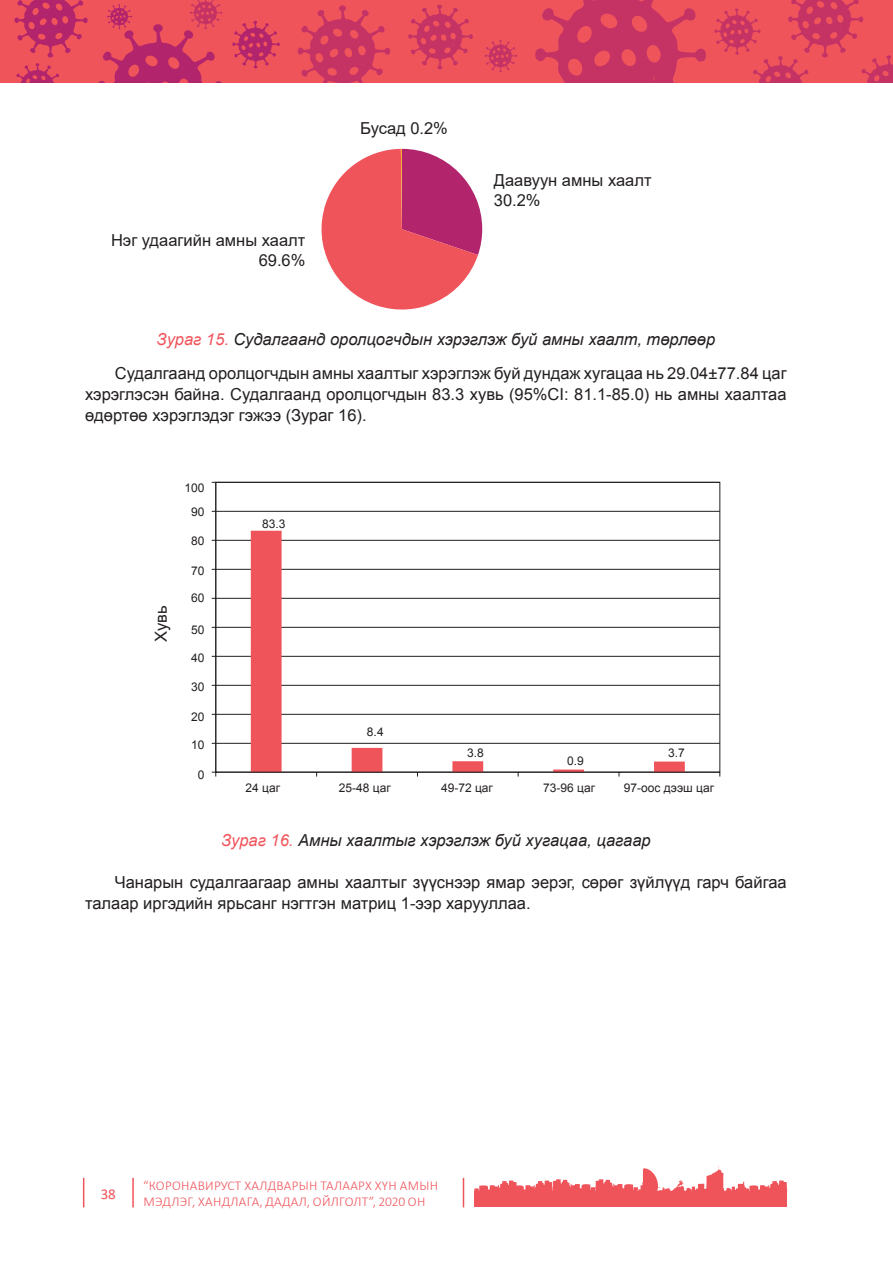
<style>
.page{position:relative;width:893px;height:1263px;background:#fff}
.page>*{position:absolute;margin:0;border:0;box-sizing:border-box;transform-origin:0 0}
.t1{font:16.5px/21px "MAK Arial";color:#231f20}
.t2{font:16.5px/19.8px "Arial";color:#231f20}
.t3{font:italic 16.5px "MAK Arial";color:#231f20}
.t4{font:15px "Calibri";color:#f0545b}
.t5{font:300 13.5px/16.2px "Calibri";letter-spacing:.02em;color:#f0545b}
.t6{font:12px "MAK Arial";color:#231f20}
.s1{font-style:italic;color:#f0545b}
.s2{font-style:italic}
.s3{color:#f0545b}
</style>
<div class="page">
<svg style="left:83px;top:1178px;width:1px;height:29px"></svg>
<hr style="left:132px;top:1178px;width:2px;height:29px;background:#f0545b">
<svg style="left:463px;top:1178px;width:1px;height:29px"></svg>
<div style="left:1px;top:0;width:892px;height:83px;background:#f0545b"></div>
<svg style="left:14px;top:0;width:74px;height:57px"></svg>
<svg style="left:232px;top:21px;width:48px;height:47px"></svg>
<svg style="left:16px;top:63px;width:43px;height:20px"></svg>
<svg style="left:297px;top:5px;width:93px;height:78px"></svg>
<svg style="left:408px;top:4px;width:65px;height:65px"></svg>
<svg style="left:535px;top:0;width:171px;height:83px"></svg>
<svg style="left:714px;top:0;width:179px;height:83px"></svg>
<svg style="left:485px;top:40px;width:32px;height:32px"></svg>
<svg style="left:98px;top:0;width:124px;height:83px"></svg>
<svg style="left:474px;top:1166px;width:313px;height:25px"></svg>
<div style="left:474px;top:1191px;width:313px;height:15px;background:#f0545b"></div>
<svg style="left:321px;top:149px;width:161px;height:161px"></svg>
<hr style="left:216px;top:482px;width:504px;height:1px;background:#231f20">
<hr style="left:216px;top:511px;width:504px;height:1px;background:#231f20">
<hr style="left:216px;top:540px;width:504px;height:1px;background:#231f20">
<hr style="left:216px;top:569px;width:504px;height:1px;background:#231f20">
<hr style="left:216px;top:598px;width:504px;height:1px;background:#231f20">
<hr style="left:216px;top:627px;width:504px;height:1px;background:#231f20">
<hr style="left:216px;top:656px;width:504px;height:1px;background:#231f20">
<hr style="left:216px;top:685px;width:504px;height:1px;background:#231f20">
<hr style="left:216px;top:714px;width:504px;height:1px;background:#231f20">
<hr style="left:216px;top:743px;width:504px;height:1px;background:#231f20">
<svg style="left:251px;top:531px;width:434px;height:241px"></svg>
<hr style="left:216px;top:482px;width:1px;height:290px;background:#231f20">
<hr style="left:216px;top:772px;width:504px;height:1px;background:#231f20">
<p class="t2" style="left:111px;top:230px;width:196px;text-align:right">Нэг удаагийн амны хаалт<br>69.6%</p>
<p class="t2" style="left:360px;top:119px;width:89px">Бусад 0.2%</p>
<p class="t2" style="left:494px;top:170px;width:159px">Даавуун амны хаалт<br>30.2%</p>
<p class="t1" style="left:115px;top:323px;width:673px;line-height:33.8px;text-indent:42px"><span class="s1">Зураг 15.</span> <span class="s2">Судалгаанд оролцогчдын хэрэглэж буй амны хаалт, төрлөөр<br></span>Судалгаанд оролцогчдын амны хаалтыг хэрэглэж буй дундаж хугацаа нь 29.04±77.84 цаг</p>
<p class="t1" style="left:85px;top:384px;width:703px">хэрэглэсэн байна. Судалгаанд оролцогчдын 83.3 хувь (95%CI: 81.1-85.0) нь амны хаалтаа өдөртөө хэрэглэдэг гэжээ (Зураг 16).</p>
<p class="t6" style="left:184px;top:480px;width:22px">100</p>
<p class="t2" style="left:151px;top:641px;width:38px;rotate:-90deg">Хувь</p>
<p class="t6" style="left:191px;top:504px;width:15px">90</p>
<p class="t6" style="left:191px;top:533px;width:15px">80</p>
<p class="t6" style="left:191px;top:563px;width:15px">70</p>
<p class="t6" style="left:191px;top:590px;width:15px">60</p>
<p class="t6" style="left:191px;top:622px;width:15px">50</p>
<p class="t6" style="left:191px;top:650px;width:15px">40</p>
<p class="t6" style="left:191px;top:679px;width:15px">30</p>
<p class="t6" style="left:191px;top:709px;width:15px">20</p>
<p class="t6" style="left:191px;top:736px;width:15px">10</p>
<p class="t6" style="left:198px;top:767px;width:8px">0</p>
<p class="t6" style="left:262px;top:516px;width:25px">83.3</p>
<p class="t6" style="left:245px;top:780px;width:36px">24 цаг</p>
<p class="t6" style="left:367px;top:724px;width:18px">8.4</p>
<p class="t6" style="left:467px;top:745px;width:18px">3.8</p>
<p class="t6" style="left:567px;top:753px;width:18px">0.9</p>
<p class="t6" style="left:668px;top:745px;width:18px">3.7</p>
<p class="t6" style="left:339px;top:780px;width:53px">25-48 цаг</p>
<p class="t6" style="left:441px;top:780px;width:53px">49-72 цаг</p>
<p class="t6" style="left:543px;top:780px;width:53px">73-96 цаг</p>
<p class="t6" style="left:624px;top:780px;width:92px">97-оос дээш цаг</p>
<p class="t3" style="left:221px;top:829px;width:431px"><span class="s3">Зураг 16.</span> Амны хаалтыг хэрэглэж буй хугацаа, цагаар</p>
<p class="t1" style="left:85px;top:872px;width:703px;text-indent:30px">Чанарын судалгаагаар амны хаалтыг зүүснээр ямар эерэг, сөрөг зүйлүүд гарч байгаа талаар иргэдийн ярьсанг нэгтгэн матриц 1-ээр харууллаа.</p>
<p class="t4" style="left:101px;top:1184px;width:16px">38</p>
<p class="t5" style="left:143px;top:1177px;width:296px">“КОРОНАВИРУСТ ХАЛДВАРЫН ТАЛААРХ ХҮН АМЫН<br>МЭДЛЭГ, ХАНДЛАГА, ДАДАЛ, ОЙЛГОЛТ”, 2020 ОН</p>
</div>
